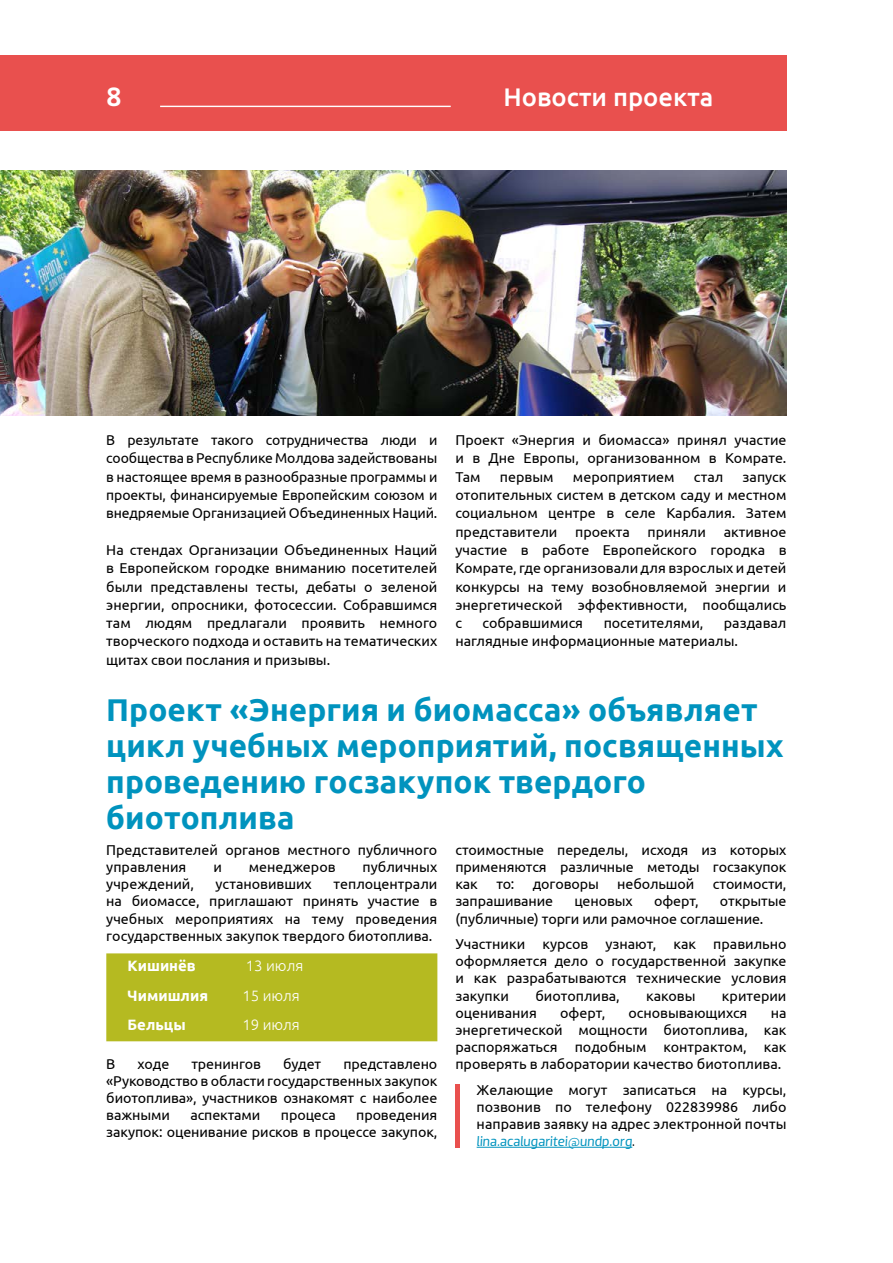
<style>
.page{position:relative;width:893px;height:1263px;background:#fff}
.page>*{position:absolute;margin:0;border:0;box-sizing:border-box;transform-origin:0 0}
.t1{font:700 31.5px/36px "Ubuntu";letter-spacing:.005em;color:#0093be}
.t2{font:500 27px "Dobra";color:#fff}
.t3{font:500 25.5px "Ubuntu";color:#fff}
.t4{font:700 15px "Ubuntu";color:#fff}
.t5{font:300 15px "Ubuntu";color:#fff}
.t6{font:14.25px/18.3px "Ubuntu";color:#000;text-align:justify}
.t7{font:italic 14.25px "Dobra";color:#0093be}
.s1{font-style:normal;color:#000}
</style>
<div class="page">
<div style="left:0;top:55px;width:786px;height:75px;background:#e9504e"></div>
<hr style="left:160px;top:106px;width:291px;height:1px;background:#fff">
<hr style="left:477px;top:1147px;width:155px;height:1px;background:#0093be">
<img style="left:0;top:170px;width:786px;height:245px">
<div style="left:455px;top:1084px;width:5px;height:63px;background:#e9504e"></div>
<div style="left:106px;top:953px;width:331px;height:88px;background:#b5ba21"></div>
<h2 class="t2" style="left:106px;top:81px;width:17px">8</h2>
<h3 class="t3" style="left:503px;top:81px;width:211px">Новости проекта</h3>
<p class="t6" style="left:106px;top:430px;width:333px">В результате такого сотрудничества люди и сообщества в Республике Молдова задействованы в настоящее время в разнообразные программы и проекты, финансируемые Европейским союзом и внедряемые Организацией Объединенных Наций.</p>
<p class="t6" style="left:106px;top:540px;width:333px">На стендах Организации Объединенных Наций в Европейском городке вниманию посетителей были представлены тесты, дебаты о зеленой энергии, опросники, фотосессии. Собравшимся там людям предлагали проявить немного творческого подхода и оставить на тематических щитах свои послания и призывы.</p>
<p class="t6" style="left:455px;top:430px;width:333px">Проект «Энергия и биомасса» принял участие и в Дне Европы, организованном в Комрате.<br>Там</p>
<p class="t6" style="left:455px;top:467px;width:333px;text-indent:287px">запуск отопительных систем в детском саду и местном социальном центре в селе Карбалия. Затем представители проекта приняли активное участие в работе Европейского городка в Комрате, где организовали для взрослых и детей конкурсы на тему возобновляемой энергии и энергетической эффективности, пообщались с</p>
<p class="t6" style="left:500px;top:467px;width:55px">первым</p>
<p class="t6" style="left:573px;top:467px;width:103px">мероприятием</p>
<p class="t6" style="left:694px;top:467px;width:31px">стал</p>
<p class="t6" style="left:483px;top:613px;width:102px">собравшимися</p>
<p class="t6" style="left:604px;top:613px;width:101px">посетителями,</p>
<p class="t6" style="left:455px;top:613px;width:333px;text-indent:268px">раздавал наглядные информационные материалы.</p>
<h1 class="t1" style="left:106px;top:691px;width:679px">Проект «Энергия и биомасса» объявляет цикл учебных мероприятий, посвященных проведению госзакупок твердого биотоплива</h1>
<p class="t6" style="left:106px;top:841px;width:333px;line-height:17.1px">Представителей органов местного публичного управления</p>
<p class="t6" style="left:213px;top:858px;width:10px">и</p>
<p class="t6" style="left:249px;top:858px;width:88px">менеджеров</p>
<p class="t6" style="left:363px;top:858px;width:76px">публичных</p>
<p class="t6" style="left:106px;top:875px;width:89px">учреждений,</p>
<p class="t6" style="left:216px;top:875px;width:98px">установивших</p>
<p class="t6" style="left:106px;top:875px;width:333px;line-height:17.1px;text-indent:227px">теплоцентрали на биомассе, приглашают принять участие в учебных мероприятиях на тему проведения государственных закупок твердого биотоплива.</p>
<p class="t4" style="left:128px;top:957px;width:70px">Кишинёв</p>
<p class="t5" style="left:246px;top:957px;width:59px">13 июля</p>
<p class="t4" style="left:128px;top:986px;width:82px">Чимишлия</p>
<p class="t5" style="left:242px;top:986px;width:59px">15 июля</p>
<p class="t4" style="left:128px;top:1015px;width:60px">Бельцы</p>
<p class="t5" style="left:242px;top:1016px;width:59px">19 июля</p>
<p class="t6" style="left:106px;top:1054px;width:11px">В</p>
<p class="t6" style="left:138px;top:1054px;width:33px">ходе</p>
<p class="t6" style="left:191px;top:1054px;width:71px">тренингов</p>
<p class="t6" style="left:283px;top:1054px;width:39px">будет</p>
<p class="t6" style="left:106px;top:1055px;width:333px;line-height:17.1px;text-indent:237px">представлено «Руководство в области государственных закупок биотоплива», участников ознакомят с наиболее важными</p>
<p class="t6" style="left:106px;top:1106px;width:333px;line-height:17.1px;text-align:right">проведения<br>закупок: оценивание рисков в процессе закупок,</p>
<p class="t6" style="left:190px;top:1105px;width:72px">аспектами</p>
<p class="t6" style="left:281px;top:1105px;width:56px">процеса</p>
<p class="t6" style="left:455px;top:841px;width:333px;line-height:17.1px">стоимостные переделы, исходя из которых применяются различные методы госзакупок как</p>
<p class="t6" style="left:496px;top:875px;width:20px">то:</p>
<p class="t6" style="left:533px;top:875px;width:68px">договоры</p>
<p class="t6" style="left:617px;top:875px;width:79px">небольшой</p>
<p class="t6" style="left:713px;top:875px;width:75px">стоимости,</p>
<p class="t6" style="left:455px;top:892px;width:99px">запрашивание</p>
<p class="t6" style="left:574px;top:892px;width:60px">ценовых</p>
<p class="t6" style="left:654px;top:892px;width:46px">оферт,</p>
<p class="t6" style="left:455px;top:892px;width:333px;line-height:17.1px;text-indent:265px">открытые (публичные) торги или рамочное соглашение.</p>
<p class="t6" style="left:455px;top:935px;width:333px;line-height:17.1px">Участники курсов узнают, как правильно оформляется дело о государственной закупке и как разрабатываются технические условия закупки</p>
<p class="t6" style="left:535px;top:986px;width:86px">биотоплива,</p>
<p class="t6" style="left:646px;top:986px;width:51px">каковы</p>
<p class="t6" style="left:722px;top:986px;width:66px">критерии</p>
<p class="t6" style="left:455px;top:1003px;width:83px">оценивания</p>
<p class="t6" style="left:560px;top:1003px;width:47px">оферт,</p>
<p class="t6" style="left:628px;top:1003px;width:121px">основывающихся</p>
<p class="t6" style="left:455px;top:1003px;width:333px;line-height:17.1px;text-indent:315px">на энергетической мощности биотоплива, как распоряжаться подобным контрактом, как проверять в лаборатории качество биотоплива.</p>
<p class="t6" style="left:477px;top:1080px;width:311px;line-height:17.1px">Желающие могут записаться на курсы, позвонив по телефону 022839986 либо направив заявку на адрес электронной почты</p>
<p class="t7" style="left:477px;top:1133px;width:160px">lina.acalugaritei@undp.org<span class="s1">.</span></p>
</div>
